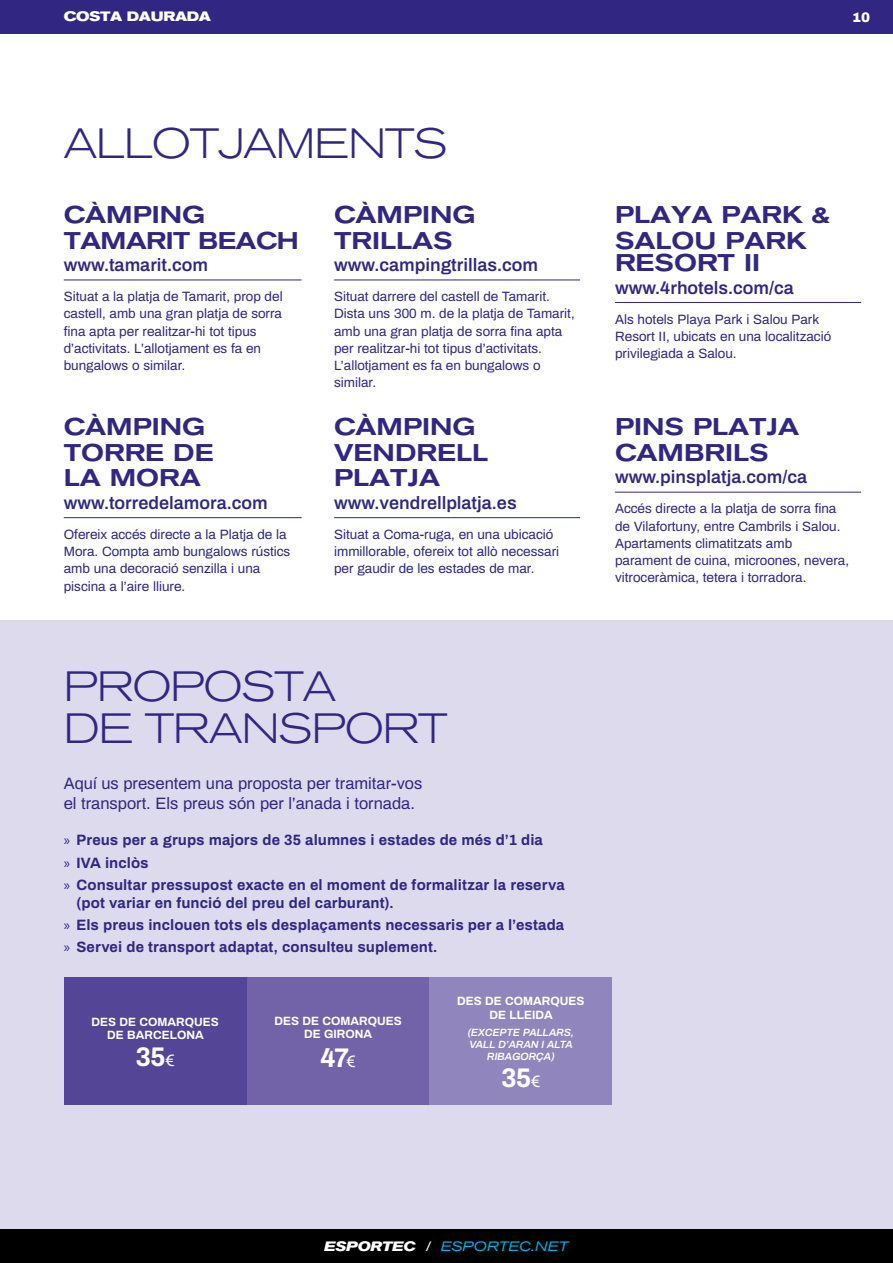
<style>
.page{position:relative;width:893px;height:1263px;background:#fff}
.page>*{position:absolute;margin:0;border:0;box-sizing:border-box;transform-origin:0 0}
.t1{font:300 expanded 42px/42px "Akzidenz Grotesk BQ";letter-spacing:-.02em;color:#312783}
.t2{font:700 27px "Archivo";color:#fff}
.t3{font:500 expanded 24px/25.5px "Akzidenz Grotesk BQ";color:#312783}
.t4{font:500 expanded 24px/25.5px "Akzidenz Grotesk BQ";letter-spacing:-.02em;color:#312783}
.t5{font:600 18px "Archivo";color:#312783}
.t6{font:16.5px/19.5px "Archivo";color:#312783}
.t7{font:700 15px/22.2px "Archivo";letter-spacing:.005em;color:#312783}
.t8{font:13.5px/17.2px "Archivo";color:#312783}
.t9{font:italic expanded 13.5px "Akzidenz Grotesk BQ";letter-spacing:.015em;color:#00b6ed}
.t10{font:700 expanded 13.5px "Akzidenz Grotesk BQ";letter-spacing:-.02em;color:#fff}
.t11{font:900 13.5px "Archivo";color:#fff}
.t12{font:700 12px/13.5px "Archivo";color:#fff;text-align:center}
.t13{font:italic 600 10.5px/12px "Archivo";color:#fff;text-align:center}
.s1{font-family:"Myriad Pro";font-weight:400}
.s2{font-weight:400;font-size:16.5px}
.s3{font-weight:700;color:#fff}
.s4{font-style:normal;color:#fff}
</style>
<div class="page">
<div style="left:0;top:621px;width:893px;height:642px;background:#dddaee"></div>
<hr style="left:64px;top:517px;width:238px;height:1px;background:#312783">
<hr style="left:334px;top:280px;width:246px;height:1px;background:#312783">
<hr style="left:615px;top:302px;width:246px;height:1px;background:#312783">
<hr style="left:334px;top:517px;width:246px;height:1px;background:#312783">
<hr style="left:615px;top:492px;width:246px;height:1px;background:#312783">
<hr style="left:64px;top:280px;width:238px;height:1px;background:#312783">
<div style="left:64px;top:977px;width:183px;height:127px;background:#554596"></div>
<div style="left:247px;top:977px;width:182px;height:127px;background:#7263a9"></div>
<div style="left:429px;top:977px;width:183px;height:127px;background:#9185be"></div>
<div style="left:0;top:1229px;width:893px;height:34px;background:#000"></div>
<div style="left:0;top:0;width:893px;height:34px;background:#312783"></div>
<p class="t10" style="left:64px;top:9px;width:149px">COSTA DAURADA</p>
<p class="t11" style="left:852px;top:9px;width:20px">10</p>
<h1 class="t1" style="left:64px;top:122px;width:385px">ALLOTJAMENTS</h1>
<h3 class="t4" style="left:64px;top:202px;width:236px">CÀMPING<br>TAMARIT BEACH</h3>
<h3 class="t5" style="left:64px;top:252px;width:146px">www.tamarit.com</h3>
<p class="t8" style="left:64px;top:287px;width:220px">Situat a la platja de Tamarit, prop del castell, amb una gran platja de sorra fina apta per realitzar-hi tot tipus d’activitats. L’allotjament es fa en bungalows o similar.</p>
<h3 class="t3" style="left:64px;top:414px;width:151px">CÀMPING<br>TORRE DE<br>LA MORA</h3>
<h3 class="t5" style="left:64px;top:489px;width:206px">www.torredelamora.com</h3>
<p class="t8" style="left:64px;top:525px;width:228px">Ofereix accés directe a la Platja de la<br>Mora. Compta amb bungalows rústics amb una decoració senzilla i una piscina a l’aire lliure.</p>
<h3 class="t3" style="left:334px;top:202px;width:143px">CÀMPING<br>TRILLAS</h3>
<h3 class="t5" style="left:334px;top:252px;width:206px">www.campingtrillas.com</h3>
<p class="t8" style="left:334px;top:287px;width:242px">Situat darrere del castell de Tamarit.<br>Dista uns 300 m. de la platja de Tamarit, amb una gran platja de sorra fina apta per realitzar-hi tot tipus d’activitats.<br>L’allotjament es fa en bungalows o similar.</p>
<h3 class="t3" style="left:334px;top:414px;width:156px">CÀMPING<br>VENDRELL<br>PLATJA</h3>
<h3 class="t5" style="left:334px;top:489px;width:184px">www.vendrellplatja.es</h3>
<p class="t8" style="left:334px;top:525px;width:227px">Situat a Coma-ruga, en una ubicació immillorable, ofereix tot allò necessari per gaudir de les estades de mar.</p>
<h3 class="t3" style="left:615px;top:202px;width:217px">PLAYA PARK &amp;<br>SALOU PARK</h3>
<h3 class="t3" style="left:615px;top:250px;width:146px">RESORT II</h3>
<h3 class="t5" style="left:615px;top:274px;width:180px">www.4rhotels.com/ca</h3>
<p class="t8" style="left:615px;top:309px;width:218px">Als hotels Playa Park i Salou Park<br>Resort II, ubicats en una localització privilegiada a Salou.</p>
<h3 class="t3" style="left:615px;top:414px;width:186px">PINS PLATJA<br>CAMBRILS</h3>
<h3 class="t5" style="left:615px;top:464px;width:194px">www.pinsplatja.com/ca</h3>
<p class="t8" style="left:615px;top:499px;width:236px">Accés directe a la platja de sorra fina de Vilafortuny, entre Cambrils i Salou.<br>Apartaments climatitzats amb parament de cuina, microones, nevera, vitroceràmica, tetera i torradora.</p>
<h1 class="t1" style="left:64px;top:666px;width:385px">PROPOSTA<br>DE TRANSPORT</h1>
<p class="t6" style="left:64px;top:773px;width:360px">Aquí us presentem una proposta per tramitar-vos el transport. Els preus són per l’anada i tornada.</p>
<p class="t7" style="left:64px;top:828px;width:502px"><span class="s1">»</span> Preus per a grups majors de 35 alumnes i estades de més d’1 dia<br><span class="s1">»</span> IVA inclòs<br><span class="s1">»</span> Consultar pressupost exacte en el moment de formalitzar la reserva</p>
<p class="t7" style="left:64px;top:891px;width:502px;text-indent:13px">(pot variar en funció del preu del carburant).<br><span class="s1">»</span> Els preus inclouen tots els desplaçaments necessaris per a l’estada <span class="s1">»</span> Servei de transport adaptat, consulteu suplement.</p>
<p class="t12" style="left:92px;top:1014px;width:129px">DES DE COMARQUES<br>DE BARCELONA</p>
<h2 class="t2" style="left:136px;top:1037px;width:40px">35<span class="s2">€</span></h2>
<p class="t12" style="left:274px;top:1013px;width:129px">DES DE COMARQUES<br>DE GIRONA</p>
<h2 class="t2" style="left:320px;top:1038px;width:37px">47<span class="s2">€</span></h2>
<p class="t12" style="left:457px;top:994px;width:129px">DES DE COMARQUES<br>DE LLEIDA</p>
<p class="t13" style="left:468px;top:1026px;width:108px">(EXCEPTE PALLARS,<br>VALL D’ARAN I ALTA<br>RIBAGORÇA)</p>
<h2 class="t2" style="left:501px;top:1058px;width:40px">35<span class="s2">€</span></h2>
<p class="t9" style="left:324px;top:1238px;width:246px"><span class="s3">ESPORTEC</span> <span class="s4">/</span> ESPORTEC.NET</p>
</div>
